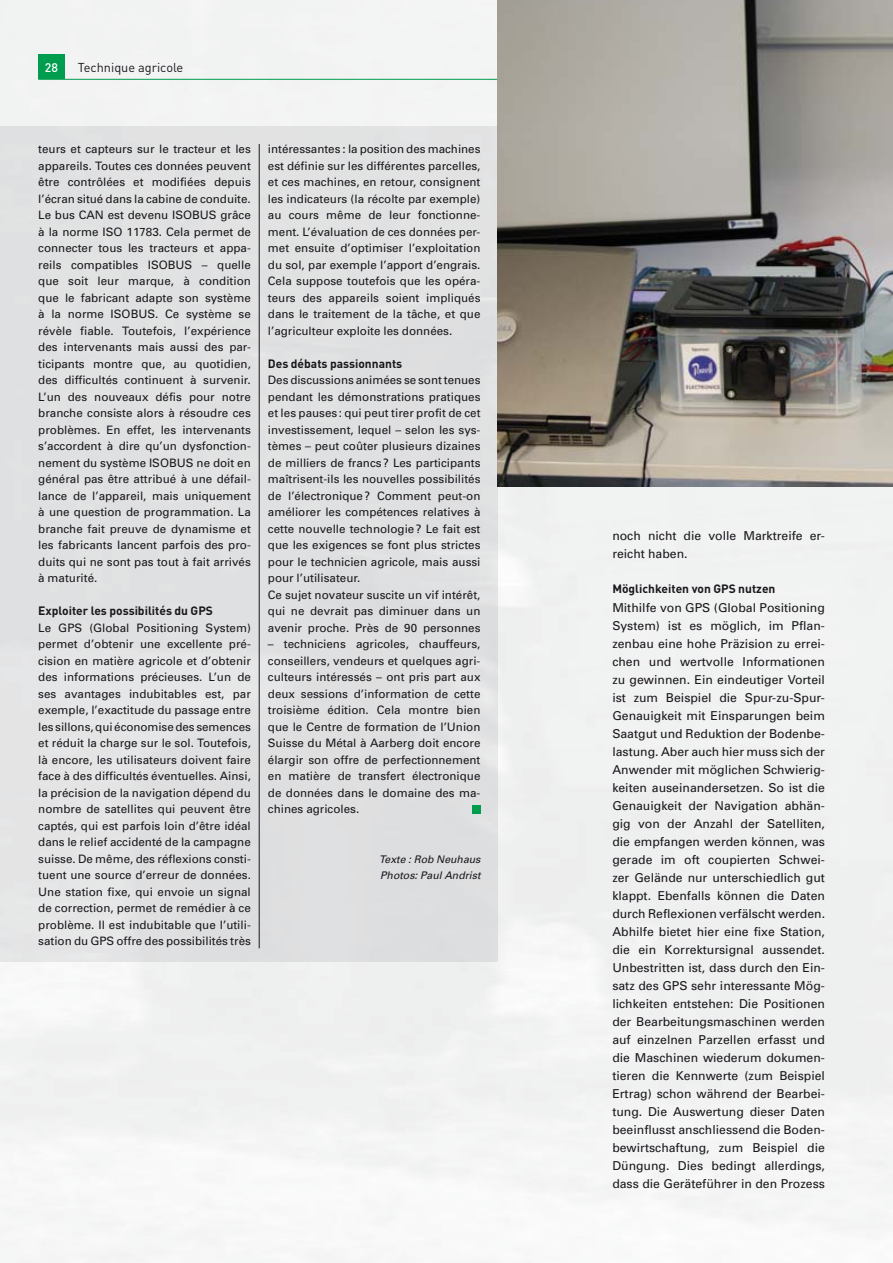
<style>
.page{position:relative;width:893px;height:1263px;background:#fff}
.page>*{position:absolute;margin:0;border:0;box-sizing:border-box;transform-origin:0 0}
.t1{font:12.75px "DIN";color:#1a171c}
.t2{font:12.3px/18px "Univers";color:#1a171c}
.t3{font:500 12.3px "DIN";color:#fff}
.t4{font:700 12px "DIN";color:#1a171c}
.t5{font:11.7px/16.5px "Univers";color:#1a171c;text-align:justify}
.t6{font:italic 10.5px/16.5px "Univers";color:#1a171c}
</style>
<div class="page">
<div style="left:497px;top:486px;width:396px;height:745px;background:#f0f1f1"></div>
<div style="left:0;top:126px;width:497px;height:835px;background:#dfe0e1"></div>
<div style="left:38px;top:54px;width:27px;height:25px;background:#009d4e"></div>
<hr style="left:38px;top:79px;width:787px;height:1px;background:#009d4e">
<div style="left:472px;top:805px;width:8px;height:8px;background:#009d4e"></div>
<img style="left:497px;top:0;width:396px;height:486px">
<hr style="left:259px;top:144px;width:1px;height:804px;background:#1a171c">
<p class="t3" style="left:45px;top:63px;width:15px">28</p>
<p class="t1" style="left:78px;top:63px;width:107px">Technique agricole</p>
<p class="t5" style="left:38px;top:142px;width:214px">teurs et capteurs sur le tracteur et les appareils. Toutes ces données peuvent être contrôlées et modifiées depuis l’écran situé dans la cabine de conduite.<br>Le bus CAN est devenu ISOBUS grâce à la norme ISO 11783. Cela permet de connecter tous les tracteurs et appa&shy;reils compatibles ISOBUS – quelle que soit leur marque, à condition que le fabricant adapte son système à la norme ISOBUS. Ce système se révèle fiable. Toutefois, l’expérience des intervenants mais aussi des par&shy;ticipants montre que, au quotidien, des difficultés continuent à survenir.<br>L’un des nouveaux défis pour notre branche consiste alors à résoudre ces problèmes. En effet, les intervenants s’accordent à dire qu’un dysfonction&shy;nement du système ISOBUS ne doit en général pas être attribué à une défail&shy;lance de l’appareil, mais uniquement à une question de programmation. La branche fait preuve de dynamisme et les fabricants lancent parfois des pro&shy;duits qui ne sont pas tout à fait arrivés à maturité.</p>
<p class="t4" style="left:38px;top:607px;width:176px">Exploiter les possibilités du GPS</p>
<p class="t5" style="left:38px;top:621px;width:214px">Le GPS (Global Positioning System) permet d’obtenir une excellente pré&shy;cision en matière agricole et d’obtenir des informations précieuses. L’un de ses avantages indubitables est, par exemple, l’exactitude du passage entre les sillons, qui économise des semences et réduit la charge sur le sol. Toutefois, là encore, les utilisateurs doivent faire face à des difficultés éventuelles. Ainsi, la précision de la navigation dépend du nombre de satellites qui peuvent être captés, qui est parfois loin d’être idéal dans le relief accidenté de la campagne suisse. De même, des réflexions consti&shy;tuent une source d’erreur de données.<br>Une station fixe, qui envoie un signal de correction, permet de remédier à ce problème. Il est indubitable que l’utili&shy;sation du GPS offre des possibilités très</p>
<p class="t5" style="left:268px;top:142px;width:214px">intéressantes : la position des machines est définie sur les différentes parcelles, et ces machines, en retour, consignent les indicateurs (la récolte par exemple) au cours même de leur fonctionne&shy;ment. L’évaluation de ces données per&shy;met ensuite d’optimiser l’exploitation du sol, par exemple l’apport d’engrais.<br>Cela suppose toutefois que les opéra&shy;teurs des appareils soient impliqués dans le traitement de la tâche, et que l’agriculteur exploite les données.</p>
<p class="t4" style="left:268px;top:359px;width:136px">Des débats passionnants</p>
<p class="t5" style="left:268px;top:373px;width:214px;text-align:left">Des discussions animées se sont tenues pendant les démonstrations pratiques et les pauses : qui peut tirer profit de cet investissement, lequel – selon les sys&shy;tèmes – peut coûter plusieurs dizaines de milliers de francs ? Les participants maîtrisent-ils les nouvelles possibilités de l’électronique ? Comment peut-on améliorer les compétences relatives à cette nouvelle technologie ? Le fait est que les exigences se font plus strictes pour le technicien agricole, mais aussi pour l’utilisateur.<br>Ce sujet novateur suscite un vif intérêt, qui ne devrait pas diminuer dans un avenir proche. Près de 90 personnes</p>
<p class="t5" style="left:268px;top:637px;width:214px">– techniciens agricoles, chauffeurs, conseillers, vendeurs et quelques agri&shy;culteurs intéressés – ont pris part aux deux sessions d’information de cette troisième édition. Cela montre bien que le Centre de formation de l’Union Suisse du Métal à Aarberg doit encore élargir son offre de perfectionnement en matière de transfert électronique de données dans le domaine des ma&shy;chines agricoles.</p>
<p class="t6" style="left:379px;top:852px;width:103px">Texte : Rob Neuhaus<br>Photos: Paul Andrist</p>
<p class="t2" style="left:612px;top:528px;width:214px">noch nicht die volle Marktreife er&shy;reicht haben.</p>
<p class="t4" style="left:612px;top:584px;width:165px">Möglichkeiten von GPS nutzen</p>
<p class="t2" style="left:612px;top:600px;width:214px;text-align:justify">Mithilfe von GPS (Global Positioning System) ist es möglich, im Pflan&shy;zenbau eine hohe Präzision zu errei&shy;chen und wertvolle Informationen zu gewinnen. Ein eindeutiger Vorteil ist zum Beispiel die Spur-zu-Spur-Genauigkeit mit Einsparungen beim Saatgut und Reduktion der Bodenbe&shy;lastung. Aber auch hier muss sich der Anwender mit möglichen Schwierig&shy;keiten auseinandersetzen. So ist die Genauigkeit der Navigation abhän&shy;gig von der Anzahl der Satelliten, die empfangen werden können, was gerade im oft coupierten Schwei&shy;zer Gelände nur unterschiedlich gut klappt. Ebenfalls können die Daten durch Reflexionen verfälscht werden.<br>Abhilfe bietet hier eine fixe Station, die ein Korrektursignal aussendet.<br>Unbestritten ist, dass durch den Ein&shy;satz des GPS sehr interessante Mög&shy;lichkeiten entstehen: Die Positionen der Bearbeitungsmaschinen werden auf einzelnen Parzellen erfasst und die Maschinen wiederum dokumen&shy;tieren die Kennwerte (zum Beispiel Ertrag) schon während der Bearbei&shy;tung. Die Auswertung dieser Daten beeinflusst anschliessend die Boden&shy;bewirtschaftung, zum Beispiel die Düngung. Dies bedingt allerdings, dass die Geräteführer in den Prozess</p>
</div>
